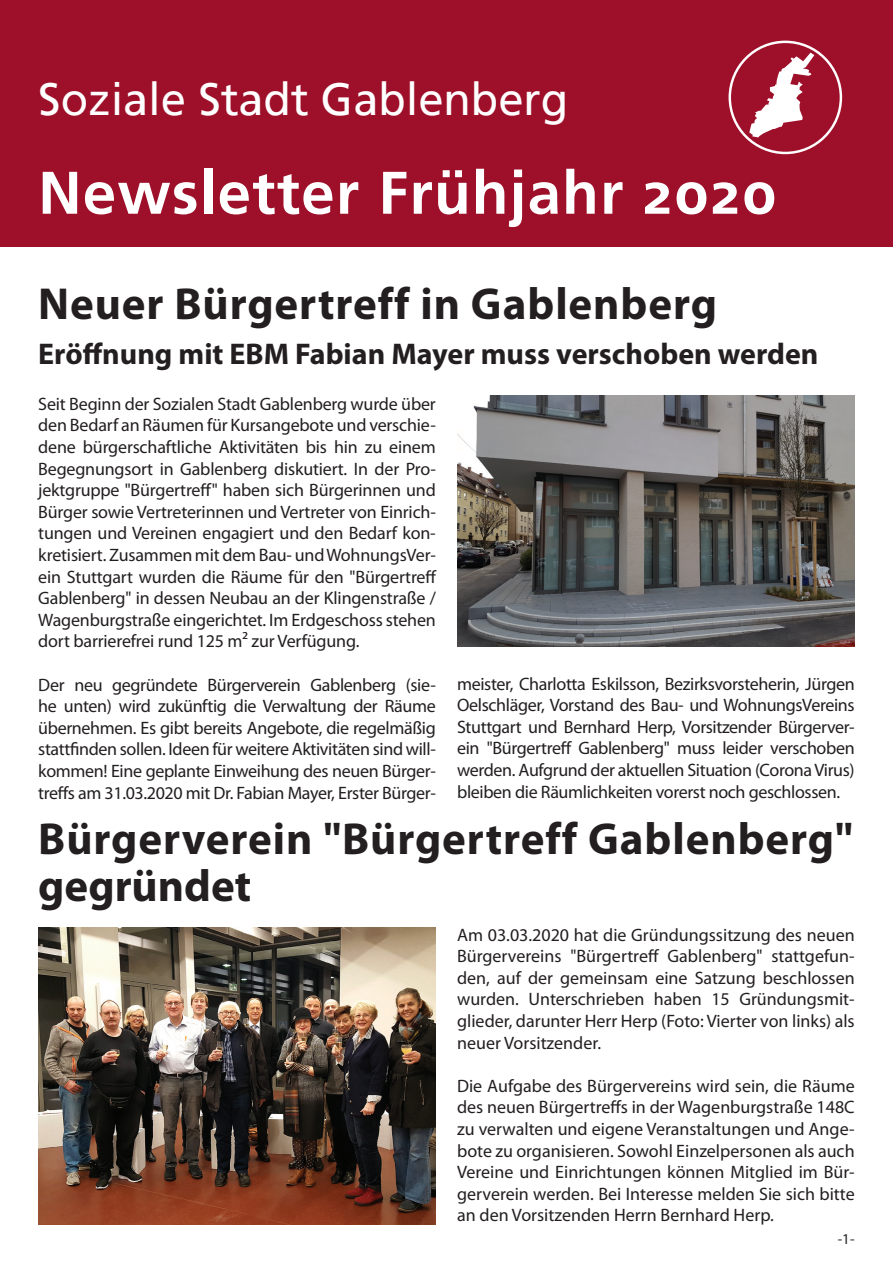
<style>
.page{position:relative;width:893px;height:1263px;background:#fff}
.page>*{position:absolute;margin:0;border:0;box-sizing:border-box;transform-origin:0 0}
.t1{font:700 60px "Frutiger Linotype";letter-spacing:.02em;color:#fff}
.t2{font:700 45px/46.5px "Myriad Pro";letter-spacing:.02em;color:#231f20}
.t3{font:45px "Frutiger Linotype";color:#fff}
.t4{font:700 30px "Myriad Pro";color:#231f20}
.t5{font:18px/21.6px "Myriad Pro";letter-spacing:-.01em;color:#231f20;text-align:justify}
.t6{font:15px "Myriad Pro";color:#231f20}
</style>
<div class="page">
<div style="left:0;top:0;width:893px;height:247px;background:#9e0f29"></div>
<img style="left:457px;top:395px;width:398px;height:252px">
<svg style="left:749px;top:53px;width:65px;height:84px"></svg>
<div style="left:728px;top:41px;width:114px;height:113px;border:2px solid #fff;border-radius:50%"></div>
<img style="left:38px;top:927px;width:398px;height:298px">
<h2 class="t3" style="left:38px;top:72px;width:532px">Soziale Stadt Gablenberg</h2>
<h1 class="t1" style="left:38px;top:156px;width:740px">Newsletter Frühjahr 2020</h1>
<h2 class="t2" style="left:38px;top:279px;width:680px">Neuer Bürgertreff in Gablenberg</h2>
<h3 class="t4" style="left:38px;top:334px;width:782px">Eröffnung mit EBM Fabian Mayer muss verschoben werden</h3>
<p class="t5" style="left:38px;top:393px;width:400px">Seit Beginn der Sozialen Stadt Gablenberg wurde über den Bedarf an Räumen für Kursangebote und verschie&shy;dene bürgerschaftliche Aktivitäten bis hin zu einem Begegnungsort in Gablenberg diskutiert. In der Pro&shy;jektgruppe "Bürgertreff" haben sich Bürgerinnen und Bürger sowie Vertreterinnen und Vertreter von Einrich&shy;tungen und Vereinen engagiert und den Bedarf kon&shy;kretisiert. Zusammen mit dem Bau- und WohnungsVer&shy;ein Stuttgart wurden die Räume für den "Bürgertreff Gablenberg" in dessen Neubau an der Klingenstraße / Wagenburgstraße eingerichtet. Im Erdgeschoss stehen dort barrierefrei rund 125 m² zur Verfügung.</p>
<p class="t5" style="left:38px;top:673px;width:399px">Der neu gegründete Bürgerverein Gablenberg (sie&shy;he unten) wird zukünftig die Verwaltung der Räume übernehmen. Es gibt bereits Angebote, die regelmäßig stattfinden sollen. Ideen für weitere Aktivitäten sind will&shy;kommen! Eine geplante Einweihung des neuen Bürger&shy;treffs am 31.03.2020 mit Dr. Fabian Mayer, Erster Bürger-</p>
<h2 class="t2" style="left:38px;top:815px;width:816px">Bürgerverein "Bürgertreff Gablenberg" gegründet</h2>
<p class="t5" style="left:457px;top:923px;width:399px">Am 03.03.2020 hat die Gründungssitzung des neuen Bürgervereins "Bürgertreff Gablenberg" stattgefun&shy;den, auf der gemeinsam eine Satzung beschlossen wurden. Unterschrieben haben 15 Gründungsmit&shy;glieder, darunter Herr Herp (Foto: Vierter von links) als neuer Vorsitzender.</p>
<p class="t5" style="left:457px;top:1075px;width:399px">Die Aufgabe des Bürgervereins wird sein, die Räume des neuen Bürgertreffs in der Wagenburgstraße 148C zu verwalten und eigene Veranstaltungen und Ange&shy;bote zu organisieren. Sowohl Einzelpersonen als auch Vereine und Einrichtungen können Mitglied im Bür&shy;gerverein werden. Bei Interesse melden Sie sich bitte an den Vorsitzenden Herrn Bernhard Herp.</p>
<p class="t5" style="left:457px;top:672px;width:399px">meister, Charlotta Eskilsson, Bezirksvorsteherin, Jürgen Oelschläger, Vorstand des Bau- und WohnungsVereins Stuttgart und Bernhard Herp, Vorsitzender Bürgerver&shy;ein "Bürgertreff Gablenberg" muss leider verschoben werden. Aufgrund der aktuellen Situation (Corona Virus) bleiben die Räumlichkeiten vorerst noch geschlossen.</p>
<p class="t6" style="left:838px;top:1230px;width:18px">-1-</p>
</div>
